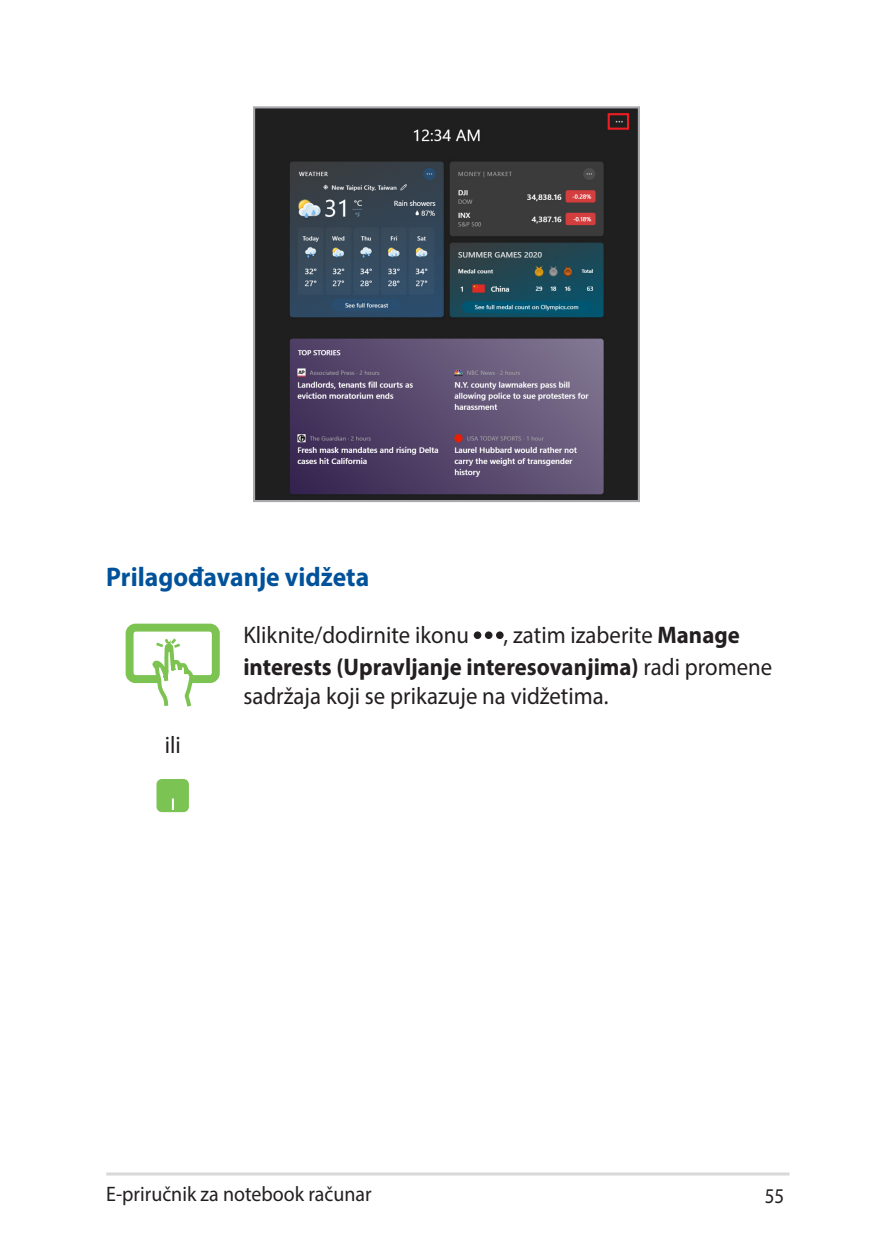
<style>
.page{position:relative;width:893px;height:1259px;background:#fff}
.page>*{position:absolute;margin:0;border:0;box-sizing:border-box;transform-origin:0 0}
.t1{font:700 27px "Myriad Pro";color:#01529a;scale:.95 1}
.t2{font:700 24px/31.8px "Myriad Pro";color:#231f20;scale:.95 1}
.t3{font:24px "Myriad Pro";color:#231f20;scale:.95 1}
.t4{font:21px "Myriad Pro";color:#231f20;scale:.95 1}
.t5{font:21px "Myriad Pro";color:#231f20;scale:.9 1}
.s1{font-weight:400}
</style>
<div class="page">
<hr style="left:106px;top:1172px;width:683px;height:3px;background:#d8d8d8">
<div style="left:126px;top:623px;width:94px;height:60px;border:8px solid #7cc352;border-radius:6px"></div>
<svg style="left:149px;top:623px;width:46px;height:84px"></svg>
<div style="left:156px;top:779px;width:33px;height:33px;background:#7bc352;border-radius:5px"></div>
<svg style="left:172px;top:798px;width:2px;height:12px"></svg>
<div style="left:474px;top:631px;width:7px;height:8px;background:#231f20;border-radius:50%"></div>
<div style="left:485px;top:631px;width:7px;height:8px;background:#231f20;border-radius:50%"></div>
<div style="left:496px;top:631px;width:8px;height:8px;background:#231f20;border-radius:50%"></div>
<img style="left:256px;top:109px;width:381px;height:390px">
<div style="left:253px;top:106px;width:387px;height:396px;border:2px solid #a8a9ad"></div>
<div style="left:608px;top:113px;width:21px;height:17px;border:2px solid #ee1d23"></div>
<p class="t1" style="left:106px;top:559px;width:278px">Prilagođavanje vidžeta</p>
<p class="t3" style="left:165px;top:730px;width:18px">ili</p>
<p class="t2" style="left:243px;top:618px;width:558px;text-indent:260px"><span class="s1">, zatim izaberite</span> Manage interests (Upravljanje interesovanjima) <span class="s1">radi promene</span></p>
<p class="t3" style="left:243px;top:681px;width:386px">sadržaja koji se prikazuje na vidžetima.</p>
<p class="t3" style="left:243px;top:620px;width:239px">Kliknite/dodirnite ikonu</p>
<p class="t4" style="left:106px;top:1180px;width:281px">E-priručnik za notebook računar</p>
<p class="t5" style="left:765px;top:1182px;width:23px">55</p>
</div>
